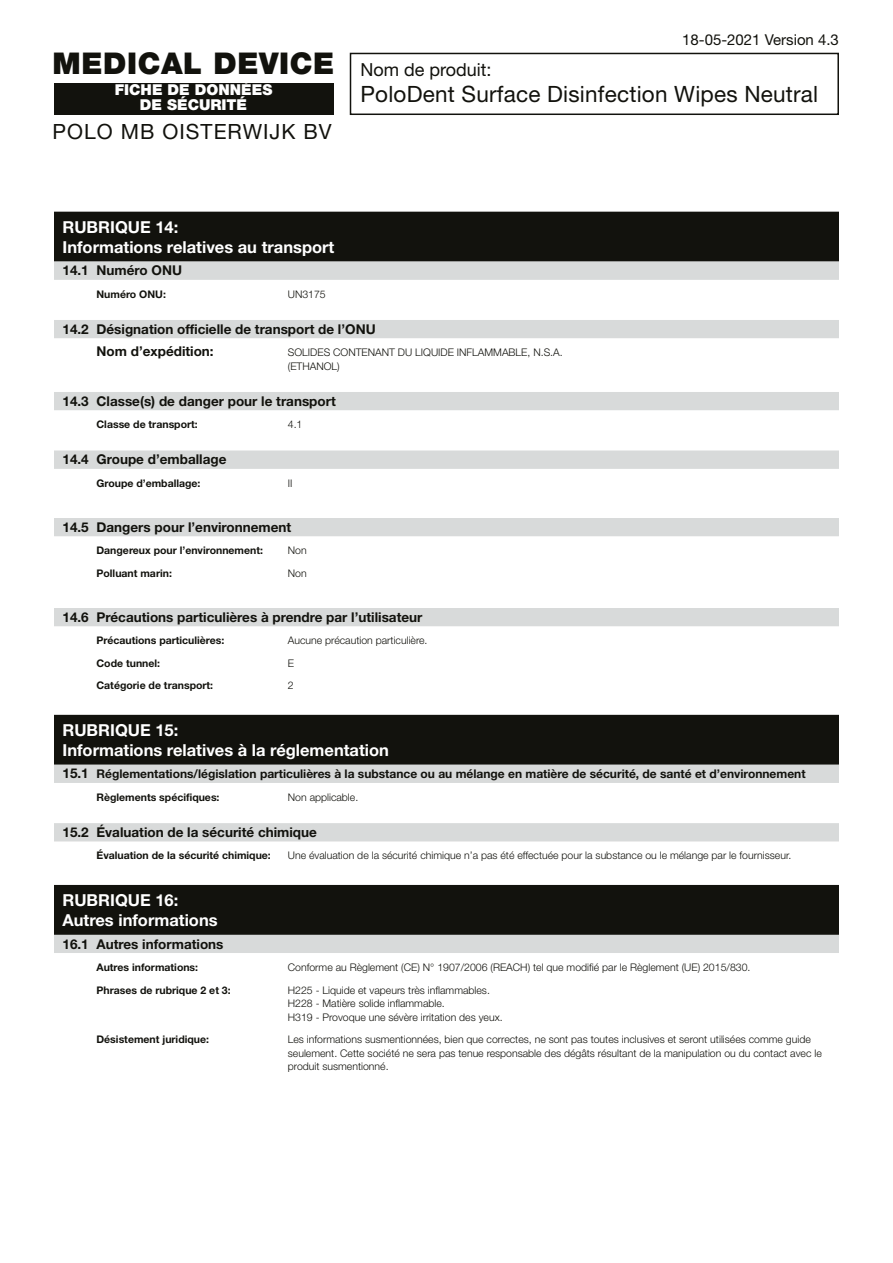
<style>
.page{position:relative;width:893px;height:1263px;background:#fff}
.page>*{position:absolute;margin:0;border:0;box-sizing:border-box;transform-origin:0 0}
.t1{font:900 30px "Helvetica Neue LT Pro";letter-spacing:.02em;color:#12120d}
.t2{font:22.5px "Helvetica Neue LT Pro";letter-spacing:.01em;color:#12120d}
.t3{font:21px "Helvetica Neue LT Pro";letter-spacing:.05em;color:#12120d}
.t4{font:18px "Helvetica Neue LT Pro";color:#12120d}
.t5{font:700 16.5px/19.8px "Helvetica Neue LT Pro";color:#fff}
.t6{font:900 15px/15px "Helvetica Neue LT Pro";color:#fff;text-align:center}
.t7{font:15px "Helvetica Neue LT Pro";color:#12120d}
.t8{font:700 13.5px/22.5px "Helvetica Neue LT Pro";color:#12120d}
.t9{font:700 12px "Helvetica Neue LT Pro";color:#12120d}
.t10{font:300 10.5px/13.5px "Helvetica Neue LT Pro";color:#12120d}
.t11{font:700 10.5px "Helvetica Neue LT Pro";color:#12120d}
.s1{font-size:13.5px}
</style>
<div class="page">
<div style="left:54px;top:212px;width:785px;height:25px;background:#12120d"></div>
<div style="left:54px;top:231px;width:785px;height:26px;background:#12120d"></div>
<div style="left:54px;top:253px;width:785px;height:9px;background:#12120d"></div>
<div style="left:54px;top:261px;width:785px;height:18px;background:#d8dada"></div>
<div style="left:54px;top:275px;width:785px;height:5px;background:#d8dada"></div>
<div style="left:54px;top:320px;width:785px;height:18px;background:#d8dada"></div>
<div style="left:54px;top:392px;width:785px;height:18px;background:#d8dada"></div>
<div style="left:54px;top:450px;width:785px;height:18px;background:#d8dada"></div>
<div style="left:54px;top:464px;width:785px;height:5px;background:#d8dada"></div>
<div style="left:54px;top:518px;width:785px;height:18px;background:#d8dada"></div>
<div style="left:54px;top:608px;width:785px;height:18px;background:#d8dada"></div>
<div style="left:54px;top:715px;width:785px;height:25px;background:#12120d"></div>
<div style="left:54px;top:735px;width:785px;height:25px;background:#12120d"></div>
<div style="left:54px;top:756px;width:785px;height:9px;background:#12120d"></div>
<div style="left:54px;top:765px;width:785px;height:18px;background:#d8dada"></div>
<div style="left:54px;top:823px;width:785px;height:18px;background:#d8dada"></div>
<div style="left:54px;top:885px;width:785px;height:25px;background:#12120d"></div>
<div style="left:54px;top:905px;width:785px;height:25px;background:#12120d"></div>
<div style="left:54px;top:926px;width:785px;height:9px;background:#12120d"></div>
<div style="left:54px;top:935px;width:785px;height:18px;background:#d8dada"></div>
<div style="left:350px;top:53px;width:489px;height:62px;border:2px solid #12120d"></div>
<div style="left:54px;top:83px;width:279px;height:32px;background:#12120d"></div>
<h1 class="t1" style="left:52px;top:45px;width:283px">MEDICAL DEVICE</h1>
<h3 class="t6" style="left:115px;top:82px;width:159px">FICHE DE DONNÉES<br>DE SÉCURITÉ</h3>
<h3 class="t3" style="left:52px;top:118px;width:281px">POLO MB OISTERWIJK BV</h3>
<h3 class="t7" style="left:682px;top:30px;width:158px">18-05-2021 Version 4.3</h3>
<h3 class="t4" style="left:360px;top:59px;width:133px">Nom de produit:</h3>
<h2 class="t2" style="left:360px;top:80px;width:459px">PoloDent Surface Disinfection Wipes Neutral</h2>
<h3 class="t5" style="left:62px;top:217px;width:273px">RUBRIQUE 14:<br>Informations relatives au transport</h3>
<p class="t8" style="left:63px;top:259px;width:121px">14.1 Numéro ONU</p>
<p class="t11" style="left:97px;top:287px;width:71px">Numéro ONU:</p>
<p class="t10" style="left:288px;top:287px;width:39px">UN3175</p>
<p class="t8" style="left:97px;top:317px;width:281px;text-indent:-34px">14.2 Désignation officielle de transport de l’ONU<br>Nom d’expédition:</p>
<p class="t10" style="left:288px;top:345px;width:276px">SOLIDES CONTENANT DU LIQUIDE INFLAMMABLE, N.S.A. (ETHANOL)</p>
<p class="t8" style="left:63px;top:389px;width:275px">14.3 Classe(s) de danger pour le transport</p>
<p class="t11" style="left:97px;top:418px;width:103px">Classe de transport:</p>
<p class="t10" style="left:288px;top:417px;width:16px">4.1</p>
<p class="t8" style="left:63px;top:448px;width:165px">14.4 Groupe d’emballage</p>
<p class="t11" style="left:97px;top:476px;width:105px">Groupe d’emballage:</p>
<p class="t10" style="left:288px;top:476px;width:6px">II</p>
<p class="t8" style="left:63px;top:515px;width:230px">14.5 Dangers pour l’environnement</p>
<p class="t11" style="left:97px;top:544px;width:168px">Dangereux pour l’environnement:</p>
<p class="t10" style="left:288px;top:543px;width:20px">Non</p>
<p class="t11" style="left:97px;top:566px;width:77px">Polluant marin:</p>
<p class="t10" style="left:288px;top:566px;width:20px">Non</p>
<p class="t8" style="left:63px;top:605px;width:361px">14.6 Précautions particulières à prendre par l’utilisateur</p>
<p class="t11" style="left:97px;top:634px;width:129px">Précautions particulières:</p>
<p class="t10" style="left:288px;top:633px;width:141px">Aucune précaution particulière.</p>
<p class="t11" style="left:97px;top:656px;width:65px">Code tunnel:</p>
<p class="t10" style="left:288px;top:656px;width:8px">E</p>
<p class="t11" style="left:97px;top:679px;width:118px">Catégorie de transport:</p>
<p class="t10" style="left:288px;top:678px;width:7px">2</p>
<h3 class="t5" style="left:62px;top:720px;width:328px">RUBRIQUE 15:<br>Informations relatives à la réglementation</h3>
<p class="t9" style="left:63px;top:767px;width:744px"><span class="s1">15.1</span> Réglementations/législation particulières à la substance ou au mélange en matière de sécurité, de santé et d’environnement</p>
<p class="t11" style="left:97px;top:791px;width:125px">Règlements spécifiques:</p>
<p class="t10" style="left:288px;top:790px;width:72px">Non applicable.</p>
<p class="t8" style="left:63px;top:820px;width:256px">15.2 Évaluation de la sécurité chimique</p>
<p class="t11" style="left:97px;top:849px;width:176px">Évaluation de la sécurité chimique:</p>
<p class="t10" style="left:288px;top:849px;width:505px">Une évaluation de la sécurité chimique n’a pas été effectuée pour la substance ou le mélange par le fournisseur.</p>
<h3 class="t5" style="left:62px;top:890px;width:157px">RUBRIQUE 16:<br>Autres informations</h3>
<p class="t8" style="left:63px;top:932px;width:162px">16.1 Autres informations</p>
<p class="t11" style="left:97px;top:961px;width:103px">Autres informations:</p>
<p class="t10" style="left:288px;top:960px;width:464px">Conforme au Règlement (CE) N° 1907/2006 (REACH) tel que modifié par le Règlement (UE) 2015/830.</p>
<p class="t11" style="left:97px;top:983px;width:136px">Phrases de rubrique 2 et 3:</p>
<p class="t10" style="left:288px;top:983px;width:216px">H225 - Liquide et vapeurs très inflammables.<br>H228 - Matière solide inflammable.<br>H319 - Provoque une sévère irritation des yeux.</p>
<p class="t11" style="left:97px;top:1033px;width:114px">Désistement juridique:</p>
<p class="t10" style="left:288px;top:1032px;width:535px">Les informations susmentionnées, bien que correctes, ne sont pas toutes inclusives et seront utilisées comme guide seulement. Cette société ne sera pas tenue responsable des dégâts résultant de la manipulation ou du contact avec le produit susmentionné.</p>
</div>
